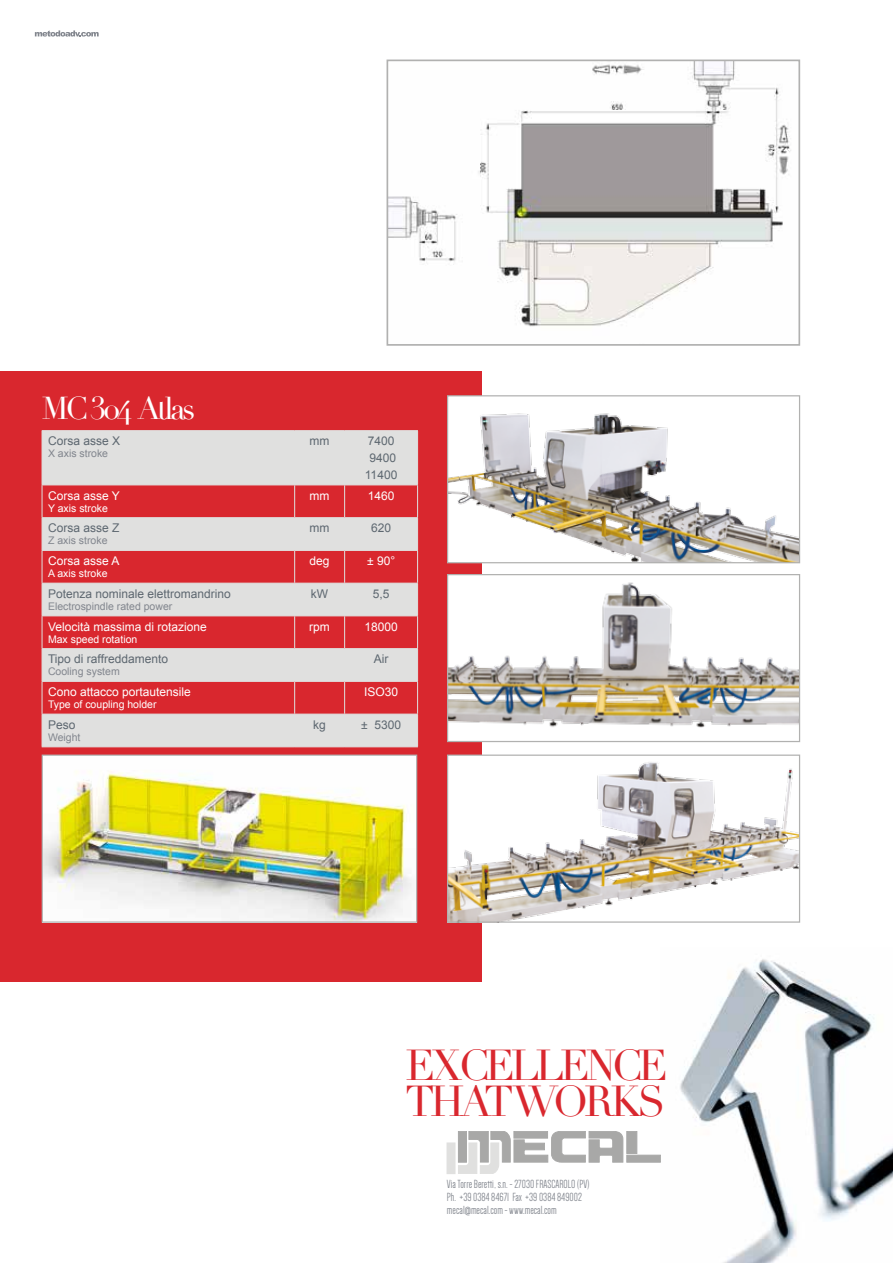
<style>
.page{position:relative;width:893px;height:1263px;background:#fff}
.page>*{position:absolute;margin:0;border:0;box-sizing:border-box;transform-origin:0 0}
.t1{font:42.3px/36.3px "Didot";letter-spacing:-.1em;color:#d9272e}
.t2{font:30.9px "Didot";letter-spacing:-.1em;color:#fff}
.t3{font:12.15px/13.4px "Dense";color:#82868e}
.t4{font:12px/16.8px "Arial";color:#5d6770;text-align:center}
.t5{font:12px "Arial";color:#fff}
.t6{font:10.5px "Arial";color:#82868e}
.t7{font:10.5px "Arial";color:#fff}
</style>
<div class="page">
<div style="left:0;top:371px;width:481px;height:611px;background:#d9272e"></div>
<svg style="left:43px;top:431px;width:374px;height:315px;fill:#e0e0df"></svg>
<hr style="left:42px;top:430px;width:253px;height:1px;background:#e0e0df">
<hr style="left:42px;top:431px;width:1px;height:53px;background:#e0e0df">
<hr style="left:295px;top:430px;width:50px;height:1px;background:#e0e0df">
<hr style="left:294px;top:431px;width:1px;height:53px;background:#e0e0df">
<hr style="left:345px;top:430px;width:73px;height:1px;background:#e0e0df">
<hr style="left:344px;top:431px;width:1px;height:53px;background:#e0e0df">
<hr style="left:417px;top:431px;width:1px;height:53px;background:#e0e0df">
<hr style="left:42px;top:484px;width:253px;height:1px;background:#e0e0df">
<hr style="left:42px;top:485px;width:1px;height:32px;background:#e0e0df">
<hr style="left:295px;top:484px;width:50px;height:1px;background:#e0e0df">
<hr style="left:294px;top:485px;width:1px;height:32px;background:#e0e0df">
<hr style="left:345px;top:484px;width:73px;height:1px;background:#e0e0df">
<hr style="left:344px;top:485px;width:1px;height:32px;background:#e0e0df">
<hr style="left:417px;top:485px;width:1px;height:32px;background:#e0e0df">
<hr style="left:42px;top:517px;width:253px;height:1px;background:#e0e0df">
<hr style="left:42px;top:518px;width:1px;height:32px;background:#e0e0df">
<hr style="left:295px;top:517px;width:50px;height:1px;background:#e0e0df">
<hr style="left:294px;top:518px;width:1px;height:32px;background:#e0e0df">
<hr style="left:345px;top:517px;width:73px;height:1px;background:#e0e0df">
<hr style="left:344px;top:518px;width:1px;height:32px;background:#e0e0df">
<hr style="left:417px;top:518px;width:1px;height:32px;background:#e0e0df">
<hr style="left:42px;top:550px;width:253px;height:1px;background:#e0e0df">
<hr style="left:42px;top:551px;width:1px;height:32px;background:#e0e0df">
<hr style="left:295px;top:550px;width:50px;height:1px;background:#e0e0df">
<hr style="left:294px;top:551px;width:1px;height:32px;background:#e0e0df">
<hr style="left:345px;top:550px;width:73px;height:1px;background:#e0e0df">
<hr style="left:344px;top:551px;width:1px;height:32px;background:#e0e0df">
<hr style="left:417px;top:551px;width:1px;height:32px;background:#e0e0df">
<hr style="left:42px;top:583px;width:253px;height:1px;background:#e0e0df">
<hr style="left:42px;top:583px;width:1px;height:32px;background:#e0e0df">
<hr style="left:295px;top:583px;width:50px;height:1px;background:#e0e0df">
<hr style="left:294px;top:583px;width:1px;height:32px;background:#e0e0df">
<hr style="left:345px;top:583px;width:73px;height:1px;background:#e0e0df">
<hr style="left:344px;top:583px;width:1px;height:32px;background:#e0e0df">
<hr style="left:417px;top:583px;width:1px;height:32px;background:#e0e0df">
<hr style="left:294px;top:616px;width:1px;height:32px;background:#e0e0df">
<hr style="left:344px;top:616px;width:1px;height:32px;background:#e0e0df">
<hr style="left:42px;top:649px;width:1px;height:32px;background:#e0e0df">
<hr style="left:294px;top:649px;width:1px;height:32px;background:#e0e0df">
<hr style="left:344px;top:649px;width:1px;height:32px;background:#e0e0df">
<hr style="left:417px;top:649px;width:1px;height:32px;background:#e0e0df">
<hr style="left:42px;top:681px;width:253px;height:1px;background:#e0e0df">
<hr style="left:42px;top:682px;width:1px;height:32px;background:#e0e0df">
<hr style="left:295px;top:681px;width:50px;height:1px;background:#e0e0df">
<hr style="left:294px;top:682px;width:1px;height:32px;background:#e0e0df">
<hr style="left:345px;top:681px;width:73px;height:1px;background:#e0e0df">
<hr style="left:344px;top:682px;width:1px;height:32px;background:#e0e0df">
<hr style="left:417px;top:682px;width:1px;height:32px;background:#e0e0df">
<hr style="left:42px;top:714px;width:253px;height:1px;background:#e0e0df">
<hr style="left:42px;top:714px;width:1px;height:32px;background:#e0e0df">
<hr style="left:295px;top:714px;width:50px;height:1px;background:#e0e0df">
<hr style="left:294px;top:714px;width:1px;height:32px;background:#e0e0df">
<hr style="left:345px;top:714px;width:73px;height:1px;background:#e0e0df">
<hr style="left:344px;top:714px;width:1px;height:32px;background:#e0e0df">
<hr style="left:417px;top:714px;width:1px;height:32px;background:#e0e0df">
<hr style="left:42px;top:746px;width:253px;height:1px;background:#e0e0df">
<hr style="left:295px;top:746px;width:50px;height:1px;background:#e0e0df">
<hr style="left:345px;top:746px;width:73px;height:1px;background:#e0e0df">
<hr style="left:42px;top:615px;width:253px;height:1px;background:#e0e0df">
<hr style="left:42px;top:616px;width:1px;height:32px;background:#e0e0df">
<hr style="left:295px;top:615px;width:50px;height:1px;background:#e0e0df">
<hr style="left:345px;top:615px;width:73px;height:1px;background:#e0e0df">
<hr style="left:417px;top:616px;width:1px;height:32px;background:#e0e0df">
<hr style="left:42px;top:648px;width:253px;height:1px;background:#e0e0df">
<hr style="left:295px;top:648px;width:50px;height:1px;background:#e0e0df">
<hr style="left:345px;top:648px;width:73px;height:1px;background:#e0e0df">
<img style="left:390px;top:63px;width:401px;height:264px">
<div style="left:387px;top:60px;width:413px;height:286px;border:2px solid #b1b1b0"></div>
<img style="left:449px;top:397px;width:349px;height:164px">
<div style="left:447px;top:395px;width:353px;height:168px;border:1px solid #b1b1b0"></div>
<img style="left:449px;top:576px;width:349px;height:164px">
<div style="left:447px;top:574px;width:353px;height:168px;border:1px solid #b1b1b0"></div>
<img style="left:449px;top:758px;width:349px;height:163px">
<div style="left:447px;top:754px;width:353px;height:169px;border:1px solid #b1b1b0"></div>
<img style="left:44px;top:756px;width:371px;height:165px">
<div style="left:42px;top:754px;width:375px;height:169px;border:1px solid #b1b1b0"></div>
<img style="left:660px;top:959px;width:233px;height:304px">
<div style="left:447px;top:1143px;width:8px;height:30px;background:#e0e0df"></div>
<svg style="left:458px;top:1131px;width:165px;height:43px"></svg>
<div style="left:627px;top:1131px;width:10px;height:22px;background:#a8a8a7"></div>
<div style="left:627px;top:1155px;width:33px;height:7px;background:#a8a8a7"></div>
<svg style="left:35px;top:30px;width:64px;height:7px"></svg>
<h2 class="t2" style="left:42px;top:390px;width:155px">MC 304 Atlas</h2>
<p class="t4" style="left:48px;top:433px;width:74px">Corsa asse X</p>
<p class="t6" style="left:48px;top:447px;width:62px">X axis stroke</p>
<p class="t4" style="left:310px;top:433px;width:21px">mm</p>
<p class="t4" style="left:365px;top:433px;width:34px">7400<br>9400<br>11400</p>
<p class="t5" style="left:48px;top:488px;width:73px">Corsa asse Y</p>
<p class="t7" style="left:48px;top:501px;width:61px">Y axis stroke</p>
<p class="t5" style="left:310px;top:488px;width:21px">mm</p>
<p class="t5" style="left:368px;top:488px;width:28px">1460</p>
<p class="t4" style="left:48px;top:520px;width:73px">Corsa asse Z</p>
<p class="t6" style="left:48px;top:534px;width:61px">Z axis stroke</p>
<p class="t4" style="left:310px;top:520px;width:21px">mm</p>
<p class="t4" style="left:371px;top:520px;width:22px">620</p>
<p class="t5" style="left:48px;top:553px;width:73px">Corsa asse A</p>
<p class="t7" style="left:48px;top:567px;width:61px">A axis stroke</p>
<p class="t5" style="left:310px;top:553px;width:22px">deg</p>
<p class="t5" style="left:367px;top:553px;width:30px">± 90°</p>
<p class="t4" style="left:48px;top:585px;width:184px">Potenza nominale elettromandrino</p>
<p class="t6" style="left:48px;top:599px;width:126px">Electrospindle rated power</p>
<p class="t4" style="left:311px;top:585px;width:19px">kW</p>
<p class="t4" style="left:373px;top:585px;width:18px">5,5</p>
<p class="t5" style="left:48px;top:618px;width:160px">Velocità massima di rotazione</p>
<p class="t7" style="left:48px;top:632px;width:91px">Max speed rotation</p>
<p class="t5" style="left:309px;top:618px;width:22px">rpm</p>
<p class="t5" style="left:364px;top:618px;width:35px">18000</p>
<p class="t4" style="left:48px;top:651px;width:122px">Tipo di raffreddamento</p>
<p class="t6" style="left:48px;top:665px;width:73px">Cooling system</p>
<p class="t4" style="left:374px;top:651px;width:16px">Air</p>
<p class="t5" style="left:48px;top:684px;width:144px">Cono attacco portautensile</p>
<p class="t7" style="left:48px;top:697px;width:110px">Type of coupling holder</p>
<p class="t5" style="left:364px;top:684px;width:36px">ISO30</p>
<p class="t4" style="left:48px;top:716px;width:29px">Peso</p>
<p class="t6" style="left:48px;top:730px;width:34px">Weight</p>
<p class="t4" style="left:313px;top:716px;width:14px">kg</p>
<p class="t4" style="left:361px;top:716px;width:41px">± 5300</p>
<h1 class="t1" style="left:406px;top:1048px;width:264px">EXCELLENCE<br>THAT WORKS</h1>
<p class="t3" style="left:447px;top:1177px;width:144px">Via Torre Beretti, s.n. - 27030 FRASCAROLO (PV)<br>Ph. +39 0384 84671 Fax +39 0384 849002 mecal@mecal.com - www.mecal.com</p>
</div>
